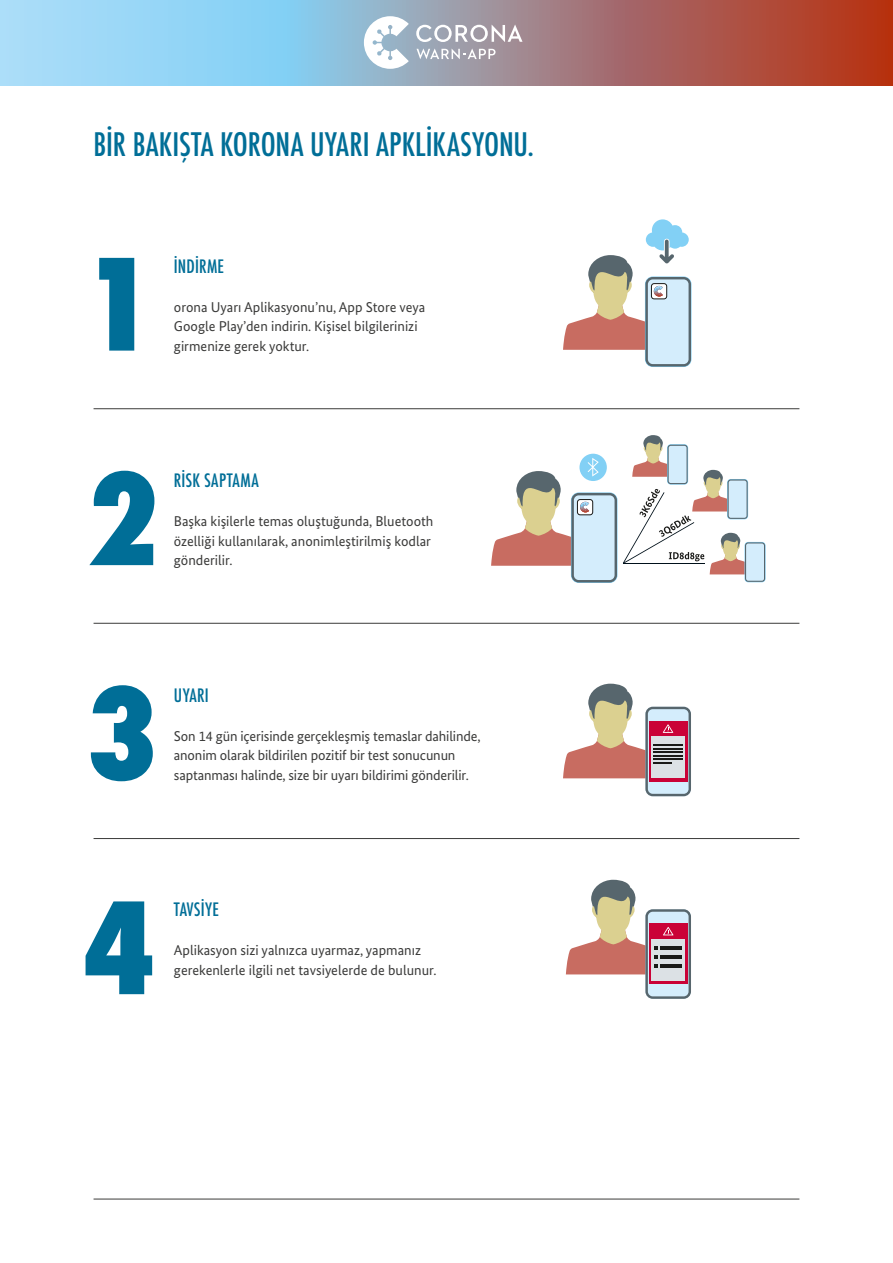
<style>
.page{position:relative;width:893px;height:1263px;background:#fff}
.page>*{position:absolute;margin:0;border:0;box-sizing:border-box;transform-origin:0 0}
.H1-main{font:800 condensed 123px "Futura";color:#006e97}
.Headline{font:500 condensed 31.5px "Futura";color:#006e97}
.H1-main-2{font:500 condensed 18px "Futura";letter-spacing:.015em;color:#006e97}
.Copytext{font:14.25px/19.5px "Bundes Sans";color:#3b3b3a}
</style>
<div class="page">
<svg style="left:0;top:0;width:893px;height:85px;background:#9f96a1"></svg>
<svg style="left:417px;top:49px;width:78px;height:10px"></svg>
<svg style="left:416px;top:25px;width:106px;height:17px"></svg>
<svg style="left:364px;top:16px;width:45px;height:53px"></svg>
<hr style="left:94px;top:1199px;width:705px;height:1px;background:#3b3b3a">
<hr style="left:94px;top:408px;width:705px;height:1px;background:#3b3b3a">
<hr style="left:94px;top:623px;width:705px;height:1px;background:#3b3b3a">
<hr style="left:94px;top:838px;width:705px;height:1px;background:#3b3b3a">
<div style="left:579px;top:454px;width:28px;height:27px;background:#82d0f5;border-radius:50%"></div>
<svg style="left:623px;top:435px;width:142px;height:147px"></svg>
<svg style="left:563px;top:683px;width:128px;height:113px"></svg>
<svg style="left:566px;top:879px;width:125px;height:120px"></svg>
<svg style="left:491px;top:458px;width:126px;height:124px"></svg>
<svg style="left:563px;top:219px;width:128px;height:147px"></svg>
<p class="Headline" style="left:94px;top:124px;width:442px">BİR BAKIŞTA KORONA UYARI APKLİKASYONU.</p>
<h1 class="H1-main" style="left:81px;top:221px;width:76px">1</h1>
<h1 class="H1-main-2" style="left:174px;top:254px;width:52px">İNDİRME</h1>
<p class="Copytext" style="left:174px;top:297px;width:253px">orona Uyarı Aplikasyonu’nu, App Store veya<br>Google Play’den indirin. Kişisel bilgilerinizi girmenize gerek yoktur.</p>
<h1 class="H1-main" style="left:85px;top:436px;width:76px">2</h1>
<h1 class="H1-main-2" style="left:174px;top:469px;width:87px">RİSK SAPTAMA</h1>
<p class="Copytext" style="left:174px;top:511px;width:261px">Başka kişilerle temas oluştuğunda, Bluetooth özelliği kullanılarak, anonimleştirilmiş kodlar gönderilir.</p>
<h1 class="H1-main" style="left:85px;top:650px;width:76px">3</h1>
<h1 class="H1-main-2" style="left:174px;top:683px;width:36px">UYARI</h1>
<p class="Copytext" style="left:174px;top:726px;width:308px">Son 14 gün içerisinde gerçekleşmiş temaslar dahilinde, anonim olarak bildirilen pozitif bir test sonucunun saptanması halinde, size bir uyarı bildirimi gönderilir.</p>
<h1 class="H1-main" style="left:82px;top:865px;width:76px">4</h1>
<h1 class="H1-main-2" style="left:174px;top:898px;width:47px">TAVSİYE</h1>
<p class="Copytext" style="left:174px;top:940px;width:264px">Aplikasyon sizi yalnızca uyarmaz, yapmanız gerekenlerle ilgili net tavsiyelerde de bulunur.</p>
</div>
